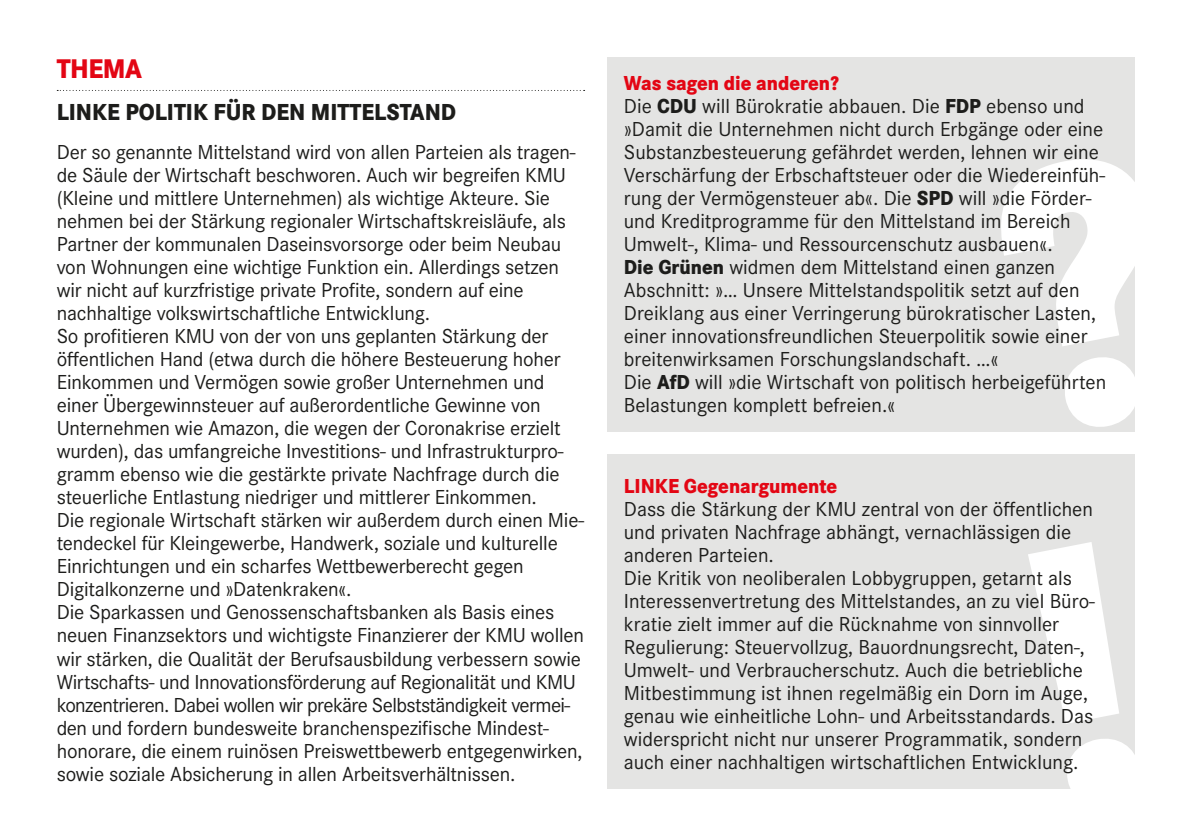
<style>
.page{position:relative;width:1191px;height:840px;background:#fff}
.page>*{position:absolute;margin:0;border:0;box-sizing:border-box;transform-origin:0 0}
.t1{font:800 28px "Corporate S";letter-spacing:-.02em;color:#e30614;scale:.9 1}
.t2{font:800 24px "Corporate S";color:#1d1d1b;scale:.9 1}
.t3{font:21px/23px "Corporate S";letter-spacing:-.01em;color:#1d1d1b}
.t4{font:800 21px "Corporate S";color:#e30614;scale:.9 1}
.s1{font-weight:800;color:#e30614}
.s2{font-weight:800}
</style>
<div class="page">
<svg style="left:57px;top:90px;width:527px;height:1px"></svg>
<div style="left:607px;top:57px;width:527px;height:374px;background:#e4e4e3"></div>
<div style="left:607px;top:454px;width:527px;height:334px;background:#e4e4e3"></div>
<svg style="left:988px;top:147px;width:147px;height:285px"></svg>
<svg style="left:1024px;top:541px;width:111px;height:248px"></svg>
<h1 class="t1" style="left:57px;top:52px;width:96px">THEMA</h1>
<p class="t2" style="left:57px;top:97px;width:445px">LINKE POLITIK FÜR DEN MITTELSTAND</p>
<p class="t3" style="left:57px;top:141px;width:529px">Der so genannte Mittelstand wird von allen Parteien als tragen&shy;de Säule der Wirtschaft beschworen. Auch wir begreifen KMU (Kleine und mittlere Unternehmen) als wichtige Akteure. Sie nehmen bei der Stärkung regionaler Wirtschaftskreisläufe, als Partner der kommunalen Daseinsvorsorge oder beim Neubau von Wohnungen eine wichtige Funktion ein. Allerdings setzen wir nicht auf kurzfristige private Profite, sondern auf eine nachhaltige volkswirtschaftliche Entwicklung.<br>So profitieren KMU von der von uns geplanten Stärkung der öffentlichen Hand (etwa durch die höhere Besteuerung hoher Einkommen und Vermögen sowie großer Unternehmen und einer Übergewinnsteuer auf außerordentliche Gewinne von Unternehmen wie Amazon, die wegen der Coronakrise erzielt wurden), das umfangreiche Investitions- und Infrastrukturpro&shy;gramm ebenso wie die gestärkte private Nachfrage durch die steuerliche Entlastung niedriger und mittlerer Einkommen.<br>Die regionale Wirtschaft stärken wir außerdem durch einen Mie&shy;tendeckel für Kleingewerbe, Handwerk, soziale und kulturelle Einrichtungen und ein scharfes Wettbewerberecht gegen Digitalkonzerne und »Datenkraken«.<br>Die Sparkassen und Genossenschaftsbanken als Basis eines neuen Finanzsektors und wichtigste Finanzierer der KMU wollen wir stärken, die Qualität der Berufsausbildung verbessern sowie Wirtschafts- und Innovationsförderung auf Regionalität und KMU konzentrieren. Dabei wollen wir prekäre Selbstständigkeit vermei&shy;den und fordern bundesweite branchenspezifische Mindest&shy;honorare, die einem ruinösen Preiswettbewerb entgegenwirken, sowie soziale Absicherung in allen Arbeitsverhältnissen.</p>
<p class="t3" style="left:624px;top:72px;width:484px"><span class="s1">Was sagen die anderen?<br></span>Die <span class="s2">CDU</span> will Bürokratie abbauen. Die <span class="s2">FDP</span> ebenso und »Damit die Unternehmen nicht durch Erbgänge oder eine Substanzbesteuerung gefährdet werden, lehnen wir eine Verschärfung der Erbschaftsteuer oder die Wiedereinfüh&shy;rung der Vermögensteuer ab«. Die <span class="s2">SPD</span> will »die Förder&shy;und Kreditprogramme für den Mittelstand im Bereich Umwelt-, Klima- und Ressourcenschutz ausbauen«.<br><span class="s2">Die Grünen</span> widmen dem Mittelstand einen ganzen Abschnitt: »… Unsere Mittelstandspolitik setzt auf den Dreiklang aus einer Verringerung bürokratischer Lasten, einer innovationsfreundlichen Steuerpolitik sowie einer breitenwirksamen Forschungslandschaft. …«<br>Die <span class="s2">AfD</span> will »die Wirtschaft von politisch herbeigeführten Belastungen komplett befreien.«</p>
<p class="t4" style="left:624px;top:473px;width:239px">LINKE Gegenargumente</p>
<p class="t3" style="left:624px;top:497px;width:472px">Dass die Stärkung der KMU zentral von der öffentlichen und privaten Nachfrage abhängt, vernachlässigen die anderen Parteien.<br>Die Kritik von neoliberalen Lobbygruppen, getarnt als Interessenvertretung des Mittelstandes, an zu viel Büro&shy;kratie zielt immer auf die Rücknahme von sinnvoller Regulierung: Steuervollzug, Bauordnungsrecht, Daten-, Umwelt- und Verbraucherschutz. Auch die betriebliche Mitbestimmung ist ihnen regelmäßig ein Dorn im Auge, genau wie einheitliche Lohn- und Arbeitsstandards. Das widerspricht nicht nur unserer Programmatik, sondern auch einer nachhaltigen wirtschaftlichen Entwicklung.</p>
</div>
